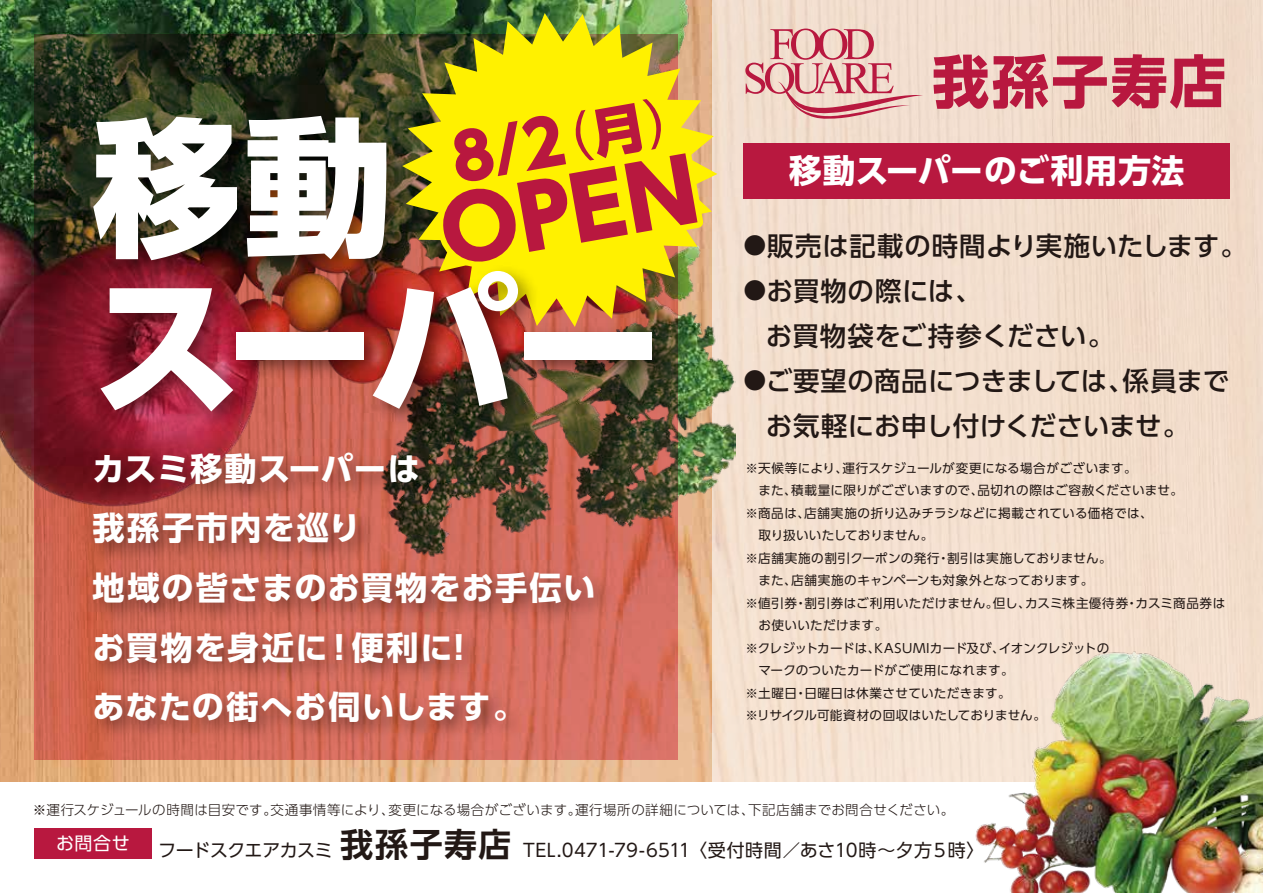
<style>
.page{position:relative;width:1263px;height:893px;background:#fff}
.page>*{position:absolute;margin:0;border:0;box-sizing:border-box;transform-origin:0 0}
.t1{font:800 148.95px/157.8px "UD Shin Go Pro";letter-spacing:-.035em;color:#fff}
.t2{font:800 86.85px "UD Shin Go Pro";color:#b8183f}
.t3{font:800 63.3px "UD Shin Go Pro";color:#b8183f}
.t4{font:700 57px "UD Shin Go Pro";letter-spacing:.04em;color:#b8183f}
.t5{font:700 32.7px "UD Shin Go Pro";letter-spacing:.025em;color:#fff}
.t6{font:700 32.25px/59.6px "UD Shin Go Pro";letter-spacing:.045em;color:#fff}
.t7{font:500 26.4px/45px "UD Shin Go Pro";letter-spacing:.015em;color:#221815}
.t8{font:18px "UD Shin Go Pro";letter-spacing:-.02em;color:#221815}
.t9{font:18px "UD Shin Go Pro";color:#fff}
.t10{font:300 13.5px "UD Shin Go Pro";letter-spacing:.02em;color:#221815}
.t11{font:12.6px/22.5px "UD Shin Go Pro";letter-spacing:.015em;color:#221815}
.s1{font-weight:400;font-size:53.4px}
.s2{font-size:53.4px}
.s3{font-size:22.95px}
.s4{font-family:"UD Shin Go Pro De";font-weight:700;font-size:33px}
</style>
<div class="page">
<div style="left:712px;top:0;width:551px;height:787px;background:#f3decd"></div>
<img style="left:0;top:0;width:735px;height:562px">
<svg style="left:34px;top:34px;width:368px;height:725px;background:#4a3525"></svg>
<div style="left:743px;top:143px;width:487px;height:55px;background:#b8183f"></div>
<img style="left:953px;top:648px;width:310px;height:245px">
<div style="left:34px;top:828px;width:118px;height:31px;background:#b8183f"></div>
<img style="left:402px;top:13px;width:315px;height:53px">
<img style="left:45px;top:66px;width:684px;height:721px">
<svg style="left:431px;top:87px;width:280px;height:180px;background:#f9e908"></svg>
<svg style="left:745px;top:29px;width:178px;height:91px"></svg>
<h3 class="t3" style="left:444px;top:109px;width:251px;rotate:-10deg">8/2<span class="s1">（</span><span class="s2">月</span><span class="s1">）</span></h3>
<h1 class="t1" style="left:92px;top:106px;width:571px">移動<br>スーパー</h1>
<h2 class="t2" style="left:429px;top:164px;width:260px;rotate:-10deg">OPEN</h2>
<h3 class="t6" style="left:92px;top:438px;width:505px">カスミ移動スーパーは<br>我孫子市内を巡り<br>地域の皆さまのお買物をお手伝いお買物を身近に！便利に!<br>あなたの街へお伺いします。</h3>
<h3 class="t4" style="left:932px;top:35px;width:295px">我孫子寿店</h3>
<h3 class="t5" style="left:789px;top:144px;width:397px">移動スーパーのご利用方法</h3>
<h3 class="t7" style="left:743px;top:222px;width:505px"><span class="s3">●</span>販売は記載の時間より実施いたします。</h3>
<h3 class="t7" style="left:766px;top:267px;width:350px;text-indent:-22px"><span class="s3">●</span>お買物の際には、<br>お買物袋をご持参ください。</h3>
<h3 class="t7" style="left:766px;top:357px;width:465px;text-indent:-22px"><span class="s3">●</span>ご要望の商品につきましては、係員までお気軽にお申し付けくださいませ。</h3>
<p class="t11" style="left:745px;top:456px;width:481px">※天候等により、運行スケジュールが変更になる場合がございます。<br>　また、積載量に限りがございますので、品切れの際はご容赦くださいませ。<br>※商品は、店舗実施の折り込みチラシなどに掲載されている価格では、<br>　取り扱いいたしておりません。<br>※店舗実施の割引クーポンの発行・割引は実施しておりません。<br>　また、店舗実施のキャンペーンも対象外となっております。<br>※値引券・割引券はご利用いただけません。但し、カスミ株主優待券・カスミ商品券は　お使いいただけます。<br>※クレジットカードは、KASUMIカード及び、イオンクレジットの<br>　マークのついたカードがご使用になれます。<br>※土曜日・日曜日は休業させていただきます。<br>※リサイクル可能資材の回収はいたしておりません。</p>
<p class="t10" style="left:33px;top:799px;width:923px">※運行スケジュールの時間は目安です。交通事情等により、変更になる場合がございます。運行場所の詳細については、下記店舗までお問合せください。</p>
<h3 class="t9" style="left:56px;top:829px;width:75px">お問合せ</h3>
<h3 class="t8" style="left:158px;top:835px;width:828px">フードスクエアカスミ <span class="s4">我孫子寿店</span> TEL.0471-79-6511 〈受付時間／あさ10時～夕方５時〉</h3>
</div>
